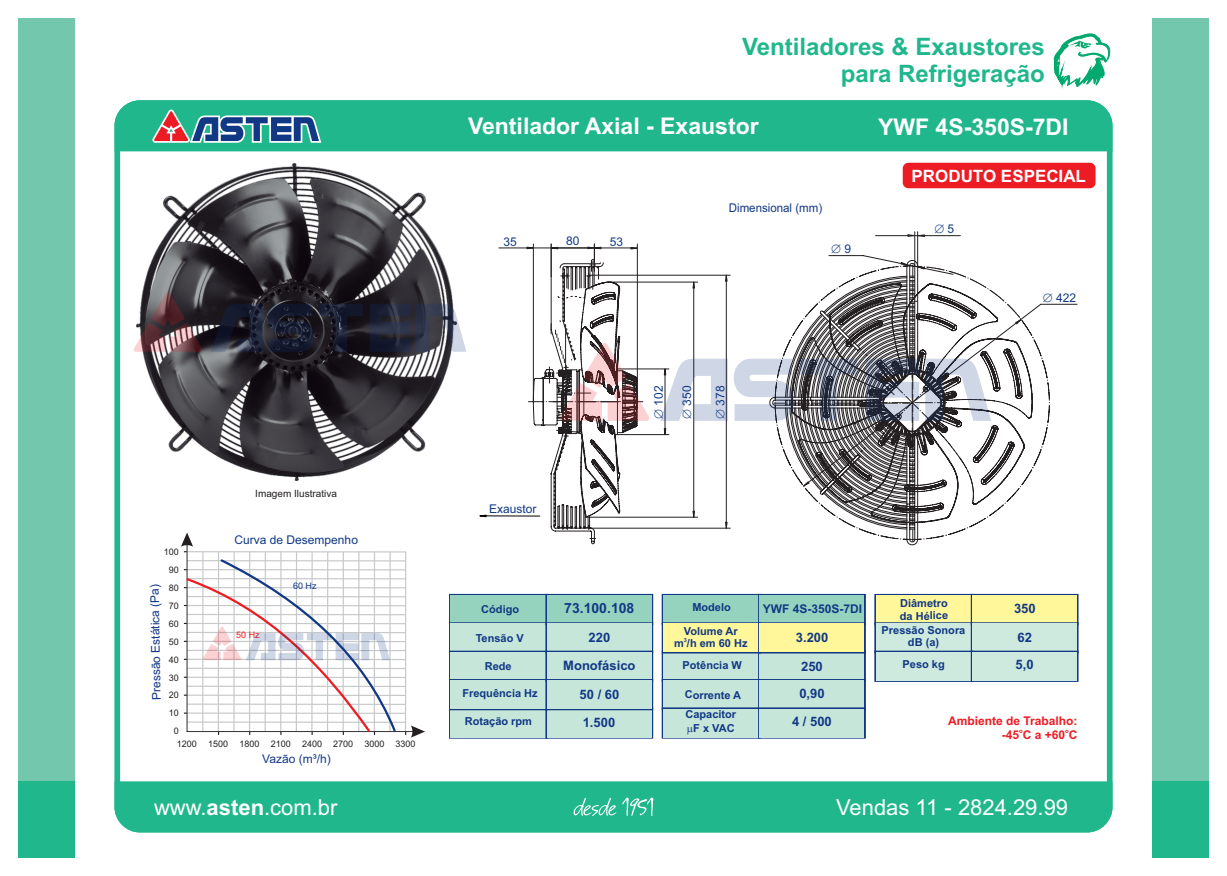
<style>
.page{position:relative;width:1227px;height:876px;background:#fff}
.page>*{position:absolute;margin:0;border:0;box-sizing:border-box;transform-origin:0 0}
.t1{font:700 24px/26.8px "Arial";color:#20b78d;text-align:right}
.t2{font:700 23px "Arial";color:#fff}
.t3{font:22px "Arial";color:#fff}
.t4{font:700 17px "Arial";color:#fff}
.t5{font:700 14px "Arial";color:#113885}
.t6{font:700 13px "Arial";color:#113885}
.t7{font:12px "Arial";color:#113885}
.t8{font:700 12px "Arial";color:#ed1c24}
.t9{font:12px "Arial";color:#113885;scale:.96 1}
.t10{font:700 12px "Arial";color:#113885}
.t11{font:700 11px/12.2px "Arial";color:#113885;text-align:center}
.t12{font:10px "Arial";color:#231f20}
.t13{font:9px/17.4px "Arial";color:#231f20;text-align:center}
.t14{font:9px "Arial";color:#113885}
.t15{font:9px "Arial";color:#ed1c24}
.t16{font:700 6px "Arial";color:#ed1c24}
.t17{font:700 5.6px "Arial";color:#113885}
.s1{font-weight:700}
</style>
<div class="page">
<div style="left:18px;top:18px;width:57px;height:839px;background:#72c7ad"></div>
<div style="left:1152px;top:18px;width:57px;height:839px;background:#72c7ad"></div>
<div style="left:18px;top:781px;width:57px;height:76px;background:#20b78d"></div>
<div style="left:1152px;top:781px;width:57px;height:76px;background:#20b78d"></div>
<svg style="left:1053px;top:33px;width:57px;height:56px"></svg>
<div style="left:874px;top:593px;width:99px;height:31px;border:3px solid #113885"></div>
<div style="left:875px;top:595px;width:97px;height:28px;background:#fff799"></div>
<div style="left:875px;top:623px;width:97px;height:28px;background:#cee9de"></div>
<div style="left:970px;top:593px;width:108px;height:31px;border:3px solid #113885"></div>
<div style="left:972px;top:595px;width:105px;height:28px;background:#fff799"></div>
<div style="left:970px;top:622px;width:108px;height:31px;border:3px solid #113885"></div>
<div style="left:972px;top:623px;width:105px;height:28px;background:#cee9de"></div>
<div style="left:875px;top:651px;width:97px;height:29px;background:#cee9de"></div>
<div style="left:970px;top:650px;width:108px;height:31px;border:3px solid #113885"></div>
<div style="left:972px;top:651px;width:105px;height:29px;background:#cee9de"></div>
<div style="left:450px;top:708px;width:97px;height:28px;background:#c7e6da"></div>
<div style="left:545px;top:707px;width:108px;height:31px;border:3px solid #113885"></div>
<div style="left:547px;top:708px;width:105px;height:28px;background:#c7e6da"></div>
<div style="left:449px;top:593px;width:99px;height:31px;border:3px solid #113885"></div>
<div style="left:450px;top:595px;width:97px;height:28px;background:#96d3bf"></div>
<div style="left:449px;top:622px;width:99px;height:31px;border:3px solid #113885"></div>
<div style="left:450px;top:623px;width:97px;height:28px;background:#c7e6da"></div>
<div style="left:449px;top:650px;width:99px;height:31px;border:3px solid #113885"></div>
<div style="left:450px;top:651px;width:97px;height:29px;background:#c7e6da"></div>
<div style="left:449px;top:678px;width:99px;height:31px;border:3px solid #113885"></div>
<div style="left:450px;top:680px;width:97px;height:28px;background:#c7e6da"></div>
<div style="left:545px;top:593px;width:108px;height:31px;border:3px solid #113885"></div>
<div style="left:547px;top:595px;width:105px;height:28px;background:#96d3bf"></div>
<div style="left:545px;top:622px;width:108px;height:31px;border:3px solid #113885"></div>
<div style="left:547px;top:623px;width:105px;height:28px;background:#c7e6da"></div>
<div style="left:545px;top:650px;width:108px;height:31px;border:3px solid #113885"></div>
<div style="left:547px;top:651px;width:105px;height:29px;background:#c7e6da"></div>
<div style="left:545px;top:678px;width:108px;height:31px;border:3px solid #113885"></div>
<div style="left:547px;top:680px;width:105px;height:28px;background:#c7e6da"></div>
<div style="left:661px;top:593px;width:100px;height:31px;border:3px solid #113885"></div>
<div style="left:663px;top:595px;width:96px;height:28px;background:#96d3bf"></div>
<div style="left:663px;top:651px;width:96px;height:29px;background:#c7e6da"></div>
<div style="left:758px;top:593px;width:108px;height:31px;border:3px solid #113885"></div>
<div style="left:759px;top:595px;width:105px;height:28px;background:#96d3bf"></div>
<div style="left:758px;top:650px;width:108px;height:31px;border:3px solid #113885"></div>
<div style="left:759px;top:651px;width:105px;height:29px;background:#c7e6da"></div>
<div style="left:661px;top:678px;width:100px;height:31px;border:3px solid #113885"></div>
<div style="left:663px;top:680px;width:96px;height:28px;background:#c7e6da"></div>
<div style="left:663px;top:708px;width:96px;height:28px;background:#c7e6da"></div>
<div style="left:758px;top:678px;width:108px;height:31px;border:3px solid #113885"></div>
<div style="left:759px;top:680px;width:105px;height:28px;background:#c7e6da"></div>
<div style="left:758px;top:707px;width:108px;height:31px;border:3px solid #113885"></div>
<div style="left:759px;top:708px;width:105px;height:28px;background:#c7e6da"></div>
<div style="left:661px;top:622px;width:100px;height:31px;border:3px solid #113885"></div>
<div style="left:663px;top:623px;width:96px;height:28px;background:#fff799"></div>
<div style="left:758px;top:622px;width:108px;height:31px;border:3px solid #113885"></div>
<div style="left:759px;top:623px;width:105px;height:28px;background:#fff799"></div>
<svg style="left:114px;top:100px;width:999px;height:54px"></svg>
<div style="left:117px;top:103px;width:992px;height:45px;background:#20b78d"></div>
<svg style="left:114px;top:778px;width:999px;height:55px"></svg>
<div style="left:117px;top:783px;width:992px;height:46px;background:#20b78d"></div>
<svg style="left:573px;top:797px;width:80px;height:18px"></svg>
<svg style="left:181px;top:532px;width:244px;height:205px"></svg>
<img style="left:136px;top:163px;width:320px;height:317px">
<div style="left:902px;top:163px;width:193px;height:25px;background:#ed1c24;border-radius:6px"></div>
<hr style="left:1040px;top:304px;width:37px;height:1px;background:#231f20">
<hr style="left:875px;top:235px;width:85px;height:1px;background:#231f20">
<hr style="left:914px;top:231px;width:1px;height:35px;background:#231f20">
<hr style="left:917px;top:231px;width:1px;height:35px;background:#231f20">
<hr style="left:499px;top:247px;width:91px;height:1px;background:#231f20">
<svg style="left:479px;top:514px;width:8px;height:3px"></svg>
<hr style="left:480px;top:515px;width:60px;height:1px;background:#000">
<svg style="left:907px;top:234px;width:18px;height:3px"></svg>
<svg style="left:133px;top:291px;width:70px;height:60px;background:#736064"></svg>
<svg style="left:211px;top:303px;width:152px;height:48px;background:#1f212f"></svg>
<svg style="left:370px;top:303px;width:96px;height:48px;background:#4a4d5c"></svg>
<svg style="left:184px;top:551px;width:213px;height:183px"></svg>
<svg style="left:152px;top:109px;width:169px;height:34px;background:#5e929b"></svg>
<svg style="left:526px;top:244px;width:526px;height:300px"></svg>
<h1 class="t1" style="left:742px;top:36px;width:304px">Ventiladores &amp; Exaustores para Refrigeração</h1>
<h2 class="t2" style="left:468px;top:117px;width:292px">Ventilador Axial - Exaustor</h2>
<h2 class="t2" style="left:878px;top:118px;width:192px">YWF 4S-350S-7DI</h2>
<h3 class="t4" style="left:911px;top:169px;width:176px">PRODUTO ESPECIAL</h3>
<p class="t9" style="left:729px;top:203px;width:99px">Dimensional (mm)</p>
<p class="t7" style="left:947px;top:224px;width:8px">5</p>
<p class="t7" style="left:503px;top:237px;width:15px">35</p>
<p class="t7" style="left:566px;top:236px;width:15px">80</p>
<p class="t7" style="left:610px;top:237px;width:15px">53</p>
<p class="t7" style="left:844px;top:244px;width:8px">9</p>
<p class="t7" style="left:1056px;top:293px;width:22px">422</p>
<p class="t7" style="left:654px;top:405px;width:22px;rotate:-90deg">102</p>
<p class="t7" style="left:715px;top:405px;width:22px;rotate:-90deg">378</p>
<p class="t7" style="left:682px;top:405px;width:22px;rotate:-90deg">350</p>
<p class="t12" style="left:255px;top:489px;width:83px">Imagem Ilustrativa</p>
<p class="t7" style="left:489px;top:504px;width:49px">Exaustor</p>
<p class="t7" style="left:234px;top:534px;width:125px">Curva de Desempenho</p>
<p class="t13" style="left:164px;top:543px;width:17px">100</p>
<p class="t13" style="left:169px;top:561px;width:12px">90</p>
<p class="t7" style="left:152px;top:699px;width:118px;rotate:-91deg">Pressão Estática (Pa)</p>
<p class="t13" style="left:169px;top:579px;width:12px">80</p>
<p class="t13" style="left:169px;top:597px;width:12px">70</p>
<p class="t13" style="left:169px;top:615px;width:12px">60</p>
<p class="t13" style="left:169px;top:633px;width:12px">50</p>
<p class="t13" style="left:169px;top:651px;width:12px">40</p>
<p class="t13" style="left:169px;top:669px;width:12px">30</p>
<p class="t13" style="left:169px;top:687px;width:12px">20</p>
<p class="t15" style="left:236px;top:631px;width:25px">50 Hz</p>
<p class="t14" style="left:293px;top:582px;width:25px">60 Hz</p>
<p class="t11" style="left:481px;top:603px;width:39px">Código</p>
<p class="t11" style="left:476px;top:632px;width:50px">Tensão V</p>
<p class="t11" style="left:485px;top:660px;width:28px">Rede</p>
<p class="t5" style="left:564px;top:603px;width:72px">73.100.108</p>
<p class="t6" style="left:588px;top:632px;width:23px">220</p>
<p class="t6" style="left:563px;top:660px;width:74px">Monofásico</p>
<p class="t11" style="left:692px;top:602px;width:40px">Modelo</p>
<p class="t10" style="left:762px;top:604px;width:101px">YWF 4S-350S-7DI</p>
<p class="t11" style="left:684px;top:625px;width:55px">Volume Ar</p>
<p class="t17" style="left:684px;top:637px;width:5px">3</p>
<p class="t11" style="left:674px;top:637px;width:75px">m /h em 60 Hz</p>
<p class="t6" style="left:796px;top:632px;width:34px">3.200</p>
<p class="t11" style="left:682px;top:660px;width:61px">Potência W</p>
<p class="t6" style="left:801px;top:661px;width:23px">250</p>
<p class="t11" style="left:900px;top:598px;width:50px;text-align:left">Diâmetro da Hélice</p>
<p class="t6" style="left:1014px;top:603px;width:23px">350</p>
<p class="t11" style="left:881px;top:624px;width:85px">Pressão Sonora dB (a)</p>
<p class="t6" style="left:1017px;top:632px;width:16px">62</p>
<p class="t11" style="left:902px;top:658px;width:44px">Peso kg</p>
<p class="t6" style="left:1015px;top:659px;width:20px">5,0</p>
<p class="t11" style="left:462px;top:688px;width:77px">Frequência Hz</p>
<p class="t6" style="left:579px;top:688px;width:41px">50 / 60</p>
<p class="t11" style="left:684px;top:689px;width:58px">Corrente A</p>
<p class="t6" style="left:799px;top:688px;width:27px">0,90</p>
<p class="t13" style="left:169px;top:705px;width:12px">10<br>0</p>
<p class="t13" style="left:177px;top:735px;width:22px">1200</p>
<p class="t13" style="left:208px;top:735px;width:53px">1500 1800</p>
<p class="t13" style="left:271px;top:735px;width:146px">2100 2400 2700 3000 3300</p>
<p class="t11" style="left:465px;top:715px;width:69px">Rotação rpm</p>
<p class="t6" style="left:583px;top:717px;width:34px">1.500</p>
<p class="t11" style="left:685px;top:708px;width:52px;line-height:13.4px">Capacitor<br>F x VAC</p>
<p class="t6" style="left:792px;top:716px;width:41px">4 / 500</p>
<p class="t8" style="left:948px;top:716px;width:131px">Ambiente de Trabalho:</p>
<p class="t16" style="left:1019px;top:727px;width:5px">o</p>
<p class="t16" style="left:1065px;top:727px;width:5px">o</p>
<p class="t8" style="left:1001px;top:729px;width:77px">-45 C a +60 C</p>
<p class="t7" style="left:262px;top:754px;width:70px">Vazão (m³/h)</p>
<h3 class="t3" style="left:154px;top:798px;width:185px">www.<span class="s1">asten</span>.com.br</h3>
<h3 class="t3" style="left:836px;top:798px;width:233px">Vendas 11 - 2824.29.99</h3>
</div>
